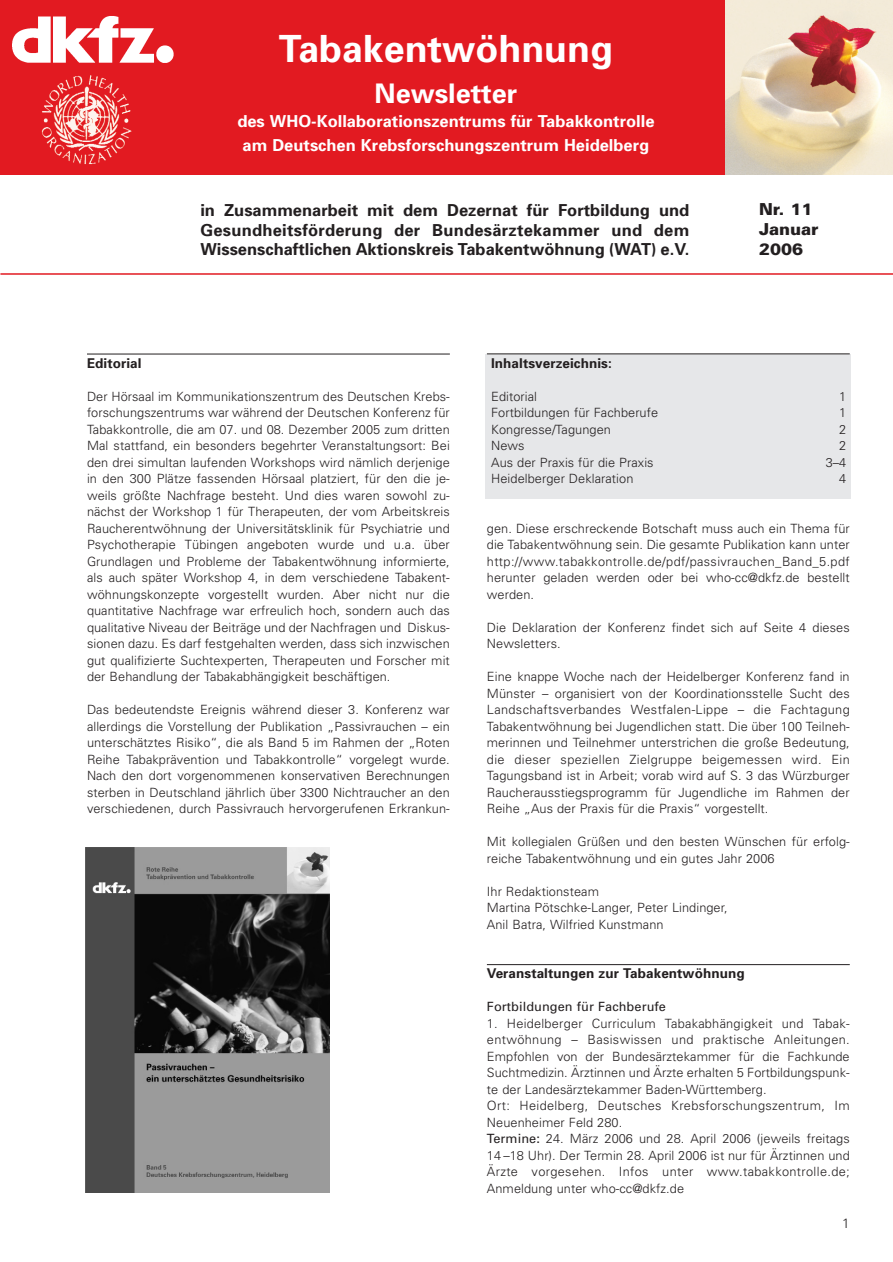
<style>
.page{position:relative;width:893px;height:1262px;background:#fff}
.page>*{position:absolute;margin:0;border:0;box-sizing:border-box;transform-origin:0 0}
.t1{font:700 37.5px "Univers";color:#fff}
.t2{font:700 27px "Univers";color:#fff}
.t3{font:700 16.5px/19.5px "Univers";color:#231f20;text-align:justify}
.t4{font:700 16.5px/24px "Univers";color:#fff;text-align:center}
.t5{font:900 16.5px/19.8px "Univers";color:#231f20}
.t6{font:700 13.5px "Univers";letter-spacing:.005em;color:#231f20}
.t7{font:300 13.5px "Univers";color:#231f20}
.t8{font:300 12.75px/16.5px "Univers";letter-spacing:.005em;color:#231f20;text-align:justify}
.t9{font:12.75px "Univers";letter-spacing:.005em;color:#231f20}
.s1{font-weight:400}
</style>
<div class="page">
<div style="left:485px;top:354px;width:366px;height:144px;background:#e6e7e9"></div>
<div style="left:0;top:0;width:727px;height:174px;background:#e21a21"></div>
<img style="left:725px;top:0;width:167px;height:174px">
<img style="left:13px;top:16px;width:161px;height:47px">
<hr style="left:487px;top:964px;width:362px;height:1px;background:#231f20">
<hr style="left:87px;top:354px;width:363px;height:1px;background:#231f20">
<img style="left:41px;top:75px;width:91px;height:89px">
<hr style="left:0;top:273px;width:892px;height:2px;background:#e21a21">
<hr style="left:487px;top:353px;width:362px;height:1px;background:#231f20">
<img style="left:85px;top:847px;width:244px;height:345px">
<h1 class="t1" style="left:279px;top:35px;width:336px">Tabakentwöhnung</h1>
<h2 class="t2" style="left:374px;top:83px;width:144px">Newsletter</h2>
<p class="t4" style="left:237px;top:110px;width:418px">des WHO-Kollaborationszentrums für Tabakkontrolle am Deutschen Krebsforschungszentrum Heidelberg</p>
<p class="t3" style="left:200px;top:202px;width:490px">in Zusammenarbeit mit dem Dezernat für Fortbildung und Gesundheitsförderung der Bundesärztekammer und dem Wissenschaftlichen Aktionskreis Tabakentwöhnung (WAT) e.V.</p>
<p class="t5" style="left:759px;top:201px;width:61px">Nr. 11<br>Januar<br>2006</p>
<p class="t6" style="left:87px;top:358px;width:56px">Editorial</p>
<p class="t8" style="left:87px;top:389px;width:364px">Der Hörsaal im Kommunikationszentrum des Deutschen Krebs&shy;forschungszentrums war während der Deutschen Konferenz für Tabakkontrolle, die am 07. und 08. Dezember 2005 zum dritten Mal stattfand, ein besonders begehrter Veranstaltungsort: Bei den drei simultan laufenden Workshops wird nämlich derjenige in den 300 Plätze fassenden Hörsaal platziert, für den die je&shy;weils größte Nachfrage besteht. Und dies waren sowohl zu&shy;nächst der Workshop 1 für Therapeuten, der vom Arbeitskreis Raucherentwöhnung der Universitätsklinik für Psychiatrie und Psychotherapie Tübingen angeboten wurde und u.a. über Grundlagen und Probleme der Tabakentwöhnung informierte, als auch später Workshop 4, in dem verschiedene Tabakent&shy;wöhnungskonzepte vorgestellt wurden. Aber nicht nur die quantitative Nachfrage war erfreulich hoch, sondern auch das qualitative Niveau der Beiträge und der Nachfragen und Diskus&shy;sionen dazu. Es darf festgehalten werden, dass sich inzwischen gut qualifizierte Suchtexperten, Therapeuten und Forscher mit der Behandlung der Tabakabhängigkeit beschäftigen.</p>
<p class="t8" style="left:87px;top:702px;width:364px">Das bedeutendste Ereignis während dieser 3. Konferenz war allerdings die Vorstellung der Publikation „Passivrauchen – ein unterschätztes Risiko“, die als Band 5 im Rahmen der „Roten Reihe Tabakprävention und Tabakkontrolle“ vorgelegt wurde.<br>Nach den dort vorgenommenen konservativen Berechnungen sterben in Deutschland jährlich über 3300 Nichtraucher an den verschiedenen, durch Passivrauch hervorgerufenen Erkrankun-</p>
<p class="t6" style="left:491px;top:358px;width:122px">Inhaltsverzeichnis:</p>
<p class="t8" style="left:491px;top:389px;width:47px">Editorial</p>
<p class="t8" style="left:839px;top:389px;width:9px">1</p>
<p class="t8" style="left:491px;top:405px;width:168px">Fortbildungen für Fachberufe</p>
<p class="t8" style="left:839px;top:405px;width:9px">1</p>
<p class="t8" style="left:491px;top:422px;width:121px">Kongresse/Tagungen</p>
<p class="t8" style="left:839px;top:422px;width:9px">2</p>
<p class="t8" style="left:491px;top:438px;width:35px">News</p>
<p class="t8" style="left:839px;top:438px;width:9px">2</p>
<p class="t8" style="left:491px;top:455px;width:164px">Aus der Praxis für die Praxis</p>
<p class="t8" style="left:825px;top:455px;width:22px">3–4</p>
<p class="t8" style="left:491px;top:471px;width:144px">Heidelberger Deklaration</p>
<p class="t8" style="left:839px;top:471px;width:9px">4</p>
<p class="t8" style="left:487px;top:521px;width:364px">gen. Diese erschreckende Botschaft muss auch ein Thema für die Tabakentwöhnung sein. Die gesamte Publikation kann unter http://www.tabakkontrolle.de/pdf/passivrauchen_Band_5.pdf herunter geladen werden oder bei who-cc@dkfz.de bestellt werden.</p>
<p class="t8" style="left:487px;top:620px;width:364px">Die Deklaration der Konferenz findet sich auf Seite 4 dieses<br>Newsletters.</p>
<p class="t8" style="left:487px;top:669px;width:364px">Eine knappe Woche nach der Heidelberger Konferenz fand in Münster – organisiert von der Koordinationsstelle Sucht des Landschaftsverbandes Westfalen-Lippe – die Fachtagung Tabakentwöhnung bei Jugendlichen statt. Die über 100 Teilneh&shy;merinnen und Teilnehmer unterstrichen die große Bedeutung, die dieser speziellen Zielgruppe beigemessen wird. Ein Tagungsband ist in Arbeit; vorab wird auf S. 3 das Würzburger Raucherausstiegsprogramm für Jugendliche im Rahmen der Reihe „Aus der Praxis für die Praxis“ vorgestellt.</p>
<p class="t8" style="left:487px;top:834px;width:364px">Mit kollegialen Grüßen und den besten Wünschen für erfolg&shy;reiche Tabakentwöhnung und ein gutes Jahr 2006</p>
<p class="t8" style="left:487px;top:884px;width:242px;text-align:left">Ihr Redaktionsteam<br>Martina Pötschke-Langer, Peter Lindinger,<br>Anil Batra, Wilfried Kunstmann</p>
<p class="t6" style="left:487px;top:968px;width:259px">Veranstaltungen zur Tabakentwöhnung</p>
<p class="t9" style="left:487px;top:1002px;width:180px">Fortbildungen für Fachberufe</p>
<p class="t8" style="left:487px;top:1016px;width:364px;text-align:left">1. Heidelberger Curriculum Tabakabhängigkeit und Tabak&shy;entwöhnung – Basiswissen und praktische Anleitungen.<br>Empfohlen von der Bundesärztekammer für die Fachkunde Suchtmedizin. Ärztinnen und Ärzte erhalten 5 Fortbildungspunk&shy;te der Landesärztekammer Baden-Württemberg.<br>Ort: Heidelberg, Deutsches Krebsforschungszentrum, Im Neuenheimer Feld 280.<br><span class="s1">Termine:</span> 24. März 2006 und 28. April 2006 (jeweils freitags 14 –18 Uhr). Der Termin 28. April 2006 ist nur für Ärztinnen und Ärzte vorgesehen. Infos unter www.tabakkontrolle.de; Anmeldung unter who-cc@dkfz.de</p>
<p class="t7" style="left:842px;top:1218px;width:9px">1</p>
</div>
